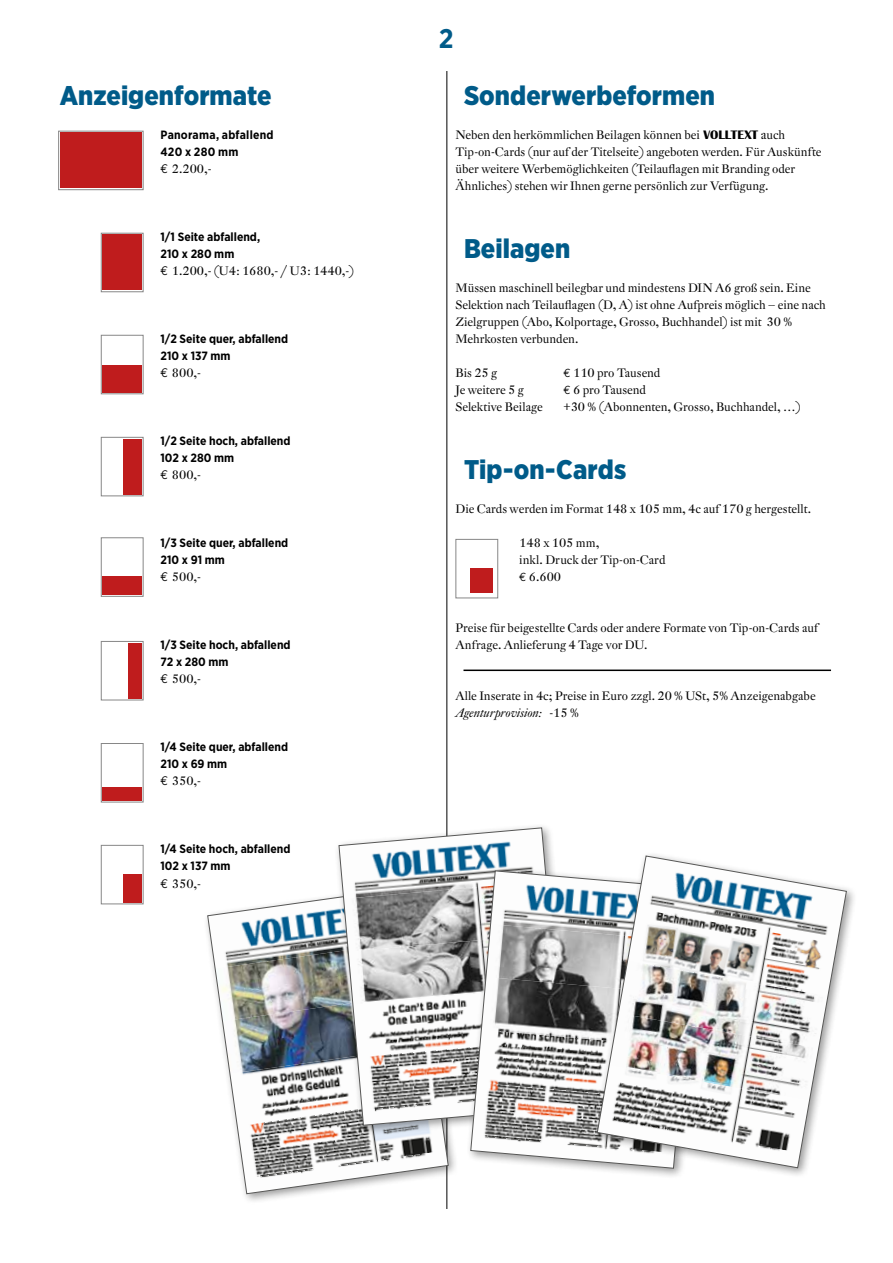
<style>
.page{position:relative;width:893px;height:1263px;background:#fff}
.page>*{position:absolute;margin:0;border:0;box-sizing:border-box;transform-origin:0 0}
.t1{font:900 27px "Gotham Narrow";letter-spacing:.005em;color:#005b89}
.t2{font:700 27px "Gotham Narrow";color:#005b89}
.t3{font:12px/17px "DTL Fleischmann D";color:#000}
.t4{font:700 12px/17px "Gotham Narrow";color:#000}
.t5{font:700 12px/17px "Gotham Narrow";letter-spacing:.02em;color:#000}
.s1{font-family:"Euro Mono";font-size:12.75px}
.s2{font-family:"Britannic T";font-weight:700;font-size:12.75px}
.s3{font-size:12.75px}
.s4{font-family:"Euro Mono"}
.s5{font-style:italic}
</style>
<div class="page">
<hr style="left:446px;top:71px;width:1px;height:1138px;background:#000">
<hr style="left:463px;top:669px;width:368px;height:2px;background:#000">
<div style="left:58px;top:131px;width:86px;height:59px;border:1px solid #878787"></div>
<div style="left:60px;top:132px;width:82px;height:56px;background:#bf1c1d"></div>
<div style="left:101px;top:437px;width:43px;height:59px;border:1px solid #878787"></div>
<div style="left:123px;top:439px;width:19px;height:56px;background:#bf1c1d"></div>
<div style="left:455px;top:539px;width:43px;height:59px;border:1px solid #878787"></div>
<div style="left:470px;top:568px;width:22px;height:25px;background:#bf1c1d"></div>
<div style="left:203px;top:882px;width:256px;height:323px;background:#000;opacity:.4"></div>
<img style="left:207px;top:886px;width:242px;height:308px">
<div style="left:334px;top:823px;width:243px;height:313px;background:#000;opacity:.4"></div>
<svg style="left:338px;top:811px;width:229px;height:331px"></svg>
<div style="left:466px;top:866px;width:243px;height:313px;background:#000;opacity:.4"></div>
<svg style="left:470px;top:870px;width:122px;height:299px"></svg>
<div style="left:592px;top:851px;width:265px;height:328px;background:#000;opacity:.4"></div>
<svg style="left:597px;top:855px;width:250px;height:321px"></svg>
<div style="left:101px;top:335px;width:43px;height:59px;border:1px solid #878787"></div>
<div style="left:103px;top:364px;width:39px;height:28px;background:#bf1c1d"></div>
<div style="left:101px;top:233px;width:43px;height:59px;border:1px solid #878787"></div>
<div style="left:103px;top:234px;width:39px;height:56px;background:#bf1c1d"></div>
<div style="left:101px;top:537px;width:43px;height:60px;border:1px solid #878787"></div>
<div style="left:103px;top:576px;width:39px;height:19px;background:#bf1c1d"></div>
<div style="left:101px;top:641px;width:43px;height:59px;border:1px solid #878787"></div>
<div style="left:129px;top:643px;width:13px;height:56px;background:#bf1c1d"></div>
<div style="left:101px;top:743px;width:43px;height:59px;border:1px solid #878787"></div>
<div style="left:103px;top:787px;width:39px;height:14px;background:#bf1c1d"></div>
<div style="left:101px;top:845px;width:43px;height:59px;border:1px solid #878787"></div>
<div style="left:123px;top:874px;width:19px;height:28px;background:#bf1c1d"></div>
<h1 class="t1" style="left:60px;top:78px;width:213px">Anzeigenformate</h1>
<p class="t5" style="left:161px;top:126px;width:115px">Panorama, abfallend<br>420 x 280 mm</p>
<p class="t3" style="left:161px;top:160px;width:53px"><span class="s1">€</span> 2.200,-</p>
<p class="t4" style="left:161px;top:228px;width:101px">1/1 Seite abfallend,<br>210 x 280 mm</p>
<p class="t3" style="left:161px;top:262px;width:195px"><span class="s1">€</span> 1.200,- (U4: 1680,- / U3: 1440,-)</p>
<p class="t4" style="left:161px;top:330px;width:129px">1/2 Seite quer, abfallend<br>210 x 137 mm</p>
<p class="t3" style="left:161px;top:365px;width:42px"><span class="s1">€</span> 800,-</p>
<p class="t4" style="left:161px;top:432px;width:132px">1/2 Seite hoch, abfallend<br>102 x 280 mm</p>
<p class="t3" style="left:161px;top:467px;width:42px"><span class="s1">€</span> 800,-</p>
<p class="t4" style="left:161px;top:534px;width:129px">1/3 Seite quer, abfallend<br>210 x 91 mm</p>
<p class="t3" style="left:161px;top:569px;width:42px"><span class="s1">€</span> 500,-</p>
<p class="t4" style="left:161px;top:636px;width:132px">1/3 Seite hoch, abfallend<br>72 x 280 mm</p>
<p class="t3" style="left:161px;top:671px;width:42px"><span class="s1">€</span> 500,-</p>
<p class="t4" style="left:161px;top:739px;width:129px">1/4 Seite quer, abfallend<br>210 x 69 mm</p>
<p class="t3" style="left:161px;top:773px;width:42px"><span class="s1">€</span> 350,-</p>
<p class="t4" style="left:161px;top:841px;width:131px">1/4 Seite hoch, abfallend<br>102 x 137 mm</p>
<p class="t3" style="left:161px;top:875px;width:42px"><span class="s1">€</span> 350,-</p>
<h1 class="t2" style="left:439px;top:21px;width:16px">2</h1>
<h1 class="t1" style="left:464px;top:78px;width:253px">Sonderwerbeformen</h1>
<p class="t3" style="left:455px;top:126px;width:368px">Neben den herkömmlichen Beilagen können bei <span class="s2">VOLLTEXT</span> <span class="s3">a</span>uch Tip-on-Cards (nur auf der Titelseite) angeboten werden. Für Auskünfte über weitere Werbemöglichkeiten (Teilauflagen mit Branding oder Ähnliches) stehen wir Ihnen gerne persönlich zur Verfügung.</p>
<h1 class="t1" style="left:464px;top:231px;width:108px">Beilagen</h1>
<p class="t3" style="left:455px;top:279px;width:372px">Müssen maschinell beilegbar und mindestens DIN A6 groß sein. Eine Selektion nach Teilauflagen (D, A) ist ohne Aufpreis möglich – eine nach Zielgruppen (Abo, Kolportage, Grosso, Buchhandel) ist mit 30 % Mehrkosten verbunden.</p>
<p class="t3" style="left:455px;top:365px;width:43px">Bis 25 g</p>
<p class="t3" style="left:563px;top:365px;width:98px"><span class="s4">€</span> 110 pro Tausend</p>
<p class="t3" style="left:455px;top:382px;width:70px">Je weitere 5 g</p>
<p class="t3" style="left:563px;top:382px;width:84px"><span class="s4">€</span> 6 pro Tausend</p>
<p class="t3" style="left:455px;top:399px;width:89px">Selektive Beilage</p>
<p class="t3" style="left:563px;top:399px;width:239px">+30 % (Abonnenten, Grosso, Buchhandel, …)</p>
<h1 class="t1" style="left:464px;top:452px;width:164px">Tip-on-Cards</h1>
<p class="t3" style="left:455px;top:501px;width:357px">Die Cards werden im Format 148 x 105 mm, 4c auf 170 g hergestellt.</p>
<p class="t3" style="left:519px;top:535px;width:148px">148 x 105 mm,<br>inkl. Druck der Tip-on-Card <span class="s4">€</span> 6.600</p>
<p class="t3" style="left:455px;top:620px;width:364px">Preise für beigestellte Cards oder andere Formate von Tip-on-Cards auf<br>Anfrage. Anlieferung 4 Tage vor DU.</p>
<p class="t3" style="left:455px;top:688px;width:362px">Alle Inserate in 4c; Preise in Euro zzgl. 20 % USt, 5% Anzeigenabgabe<br><span class="s5">Agenturprovision:</span> -15 %</p>
</div>
